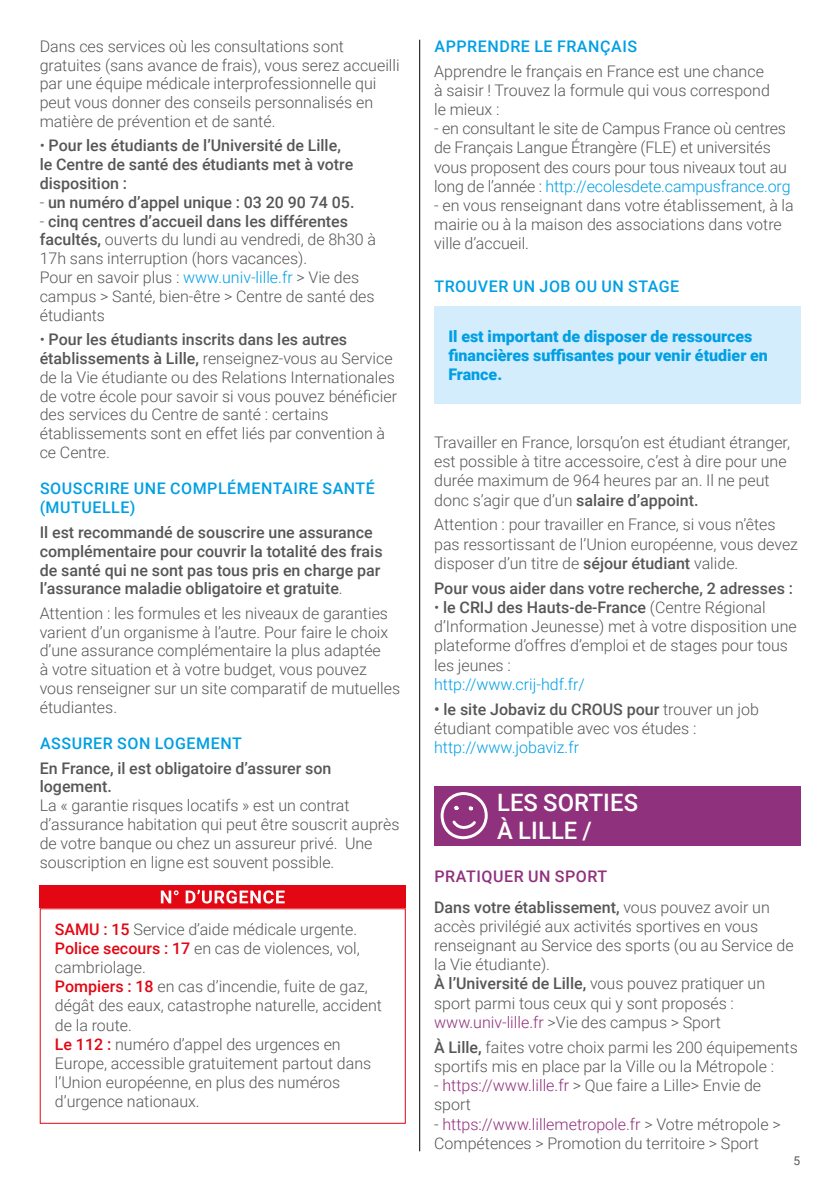
<style>
.page{position:relative;width:840px;height:1191px;background:#fff}
.page>*{position:absolute;margin:0;border:0;box-sizing:border-box;transform-origin:0 0}
.t1{font:500 24px/28px "Roboto";letter-spacing:.005em;color:#fff}
.t2{font:300 16px/19.2px "Roboto";color:#575756}
.t3{font:500 16px/18.8px "Roboto";color:#575756}
.t4{font:500 16px/19.2px "Roboto";letter-spacing:.035em;color:#009fe3}
.t5{font:900 16px/19.2px "Roboto";color:#009fe3}
.t6{font:300 16px "Roboto";color:#009fe3}
.t7{font:12px "Roboto";color:#575756}
.s1{font-weight:300}
.s2{font-weight:500}
.s3{color:#009fe3}
.s4{font-weight:500;color:#e30613}
.s5{color:#90317d}
</style>
<div class="page">
<div style="left:40px;top:885px;width:365px;height:23px;background:#e30613"></div>
<svg style="left:161px;top:890px;width:17px;height:13px"></svg>
<svg style="left:185px;top:890px;width:99px;height:13px"></svg>
<div style="left:434px;top:306px;width:365px;height:98px;background:#d4edfc"></div>
<div style="left:434px;top:786px;width:365px;height:59px;background:#90317d"></div>
<svg style="left:440px;top:792px;width:48px;height:48px"></svg>
<hr style="left:419px;top:40px;width:1px;height:1111px;background:#000">
<p class="t2" style="left:40px;top:36px;width:361px">Dans ces services où les consultations sont gratuites (sans avance de frais), vous serez accueilli par une équipe médicale interprofessionnelle qui peut vous donner des conseils personnalisés en matière de prévention et de santé.</p>
<p class="t3" style="left:40px;top:136px;width:315px"><span class="s1">•</span> Pour les étudiants de l’Université de Lille, le Centre de santé des étudiants met à votre disposition :</p>
<p class="t3" style="left:40px;top:192px;width:316px"><span class="s1">-</span> un numéro d’appel unique : 03 20 90 74 05.</p>
<p class="t2" style="left:40px;top:211px;width:338px">- <span class="s2">cinq centres d’accueil dans les différentes facultés,</span> ouverts du lundi au vendredi, de 8h30 à 17h sans interruption (hors vacances).<br>Pour en savoir plus : <span class="s3">www.univ-lille.fr</span> &gt; Vie des campus &gt; Santé, bien-être &gt; Centre de santé des étudiants</p>
<p class="t2" style="left:40px;top:329px;width:358px">• <span class="s2">Pour les étudiants inscrits dans les autres établissements à Lille,</span> renseignez-vous au Service de la Vie étudiante ou des Relations Internationales de votre école pour savoir si vous pouvez bénéficier des services du Centre de santé : certains établissements sont en effet liés par convention à ce Centre.</p>
<p class="t4" style="left:40px;top:478px;width:336px">SOUSCRIRE UNE COMPLÉMENTAIRE SANTÉ (MUTUELLE)</p>
<p class="t3" style="left:40px;top:522px;width:344px">Il est recommandé de souscrire une assurance complémentaire pour couvrir la totalité des frais de santé qui ne sont pas tous pris en charge par l’assurance maladie obligatoire et gratuite<span class="s1">.</span></p>
<p class="t2" style="left:40px;top:603px;width:362px">Attention : les formules et les niveaux de garanties varient d’un organisme à l’autre. Pour faire le choix d’une assurance complémentaire la plus adaptée<br>à votre situation et à votre budget, vous pouvez vous renseigner sur un site comparatif de mutuelles étudiantes.</p>
<p class="t4" style="left:40px;top:733px;width:203px">ASSURER SON LOGEMENT</p>
<p class="t3" style="left:40px;top:758px;width:293px">En France, il est obligatoire d’assurer son logement.</p>
<p class="t2" style="left:40px;top:795px;width:361px">La « garantie risques locatifs » est un contrat d’assurance habitation qui peut être souscrit auprès de votre banque ou chez un assureur privé. Une souscription en ligne est souvent possible.</p>
<p class="t2" style="left:55px;top:918px;width:328px"><span class="s4">SAMU : 15</span> Service d’aide médicale urgente.<br><span class="s4">Police secours : 17</span> en cas de violences, vol, cambriolage.<br><span class="s4">Pompiers : 18</span> en cas d’incendie, fuite de gaz, dégât des eaux, catastrophe naturelle, accident de la route.<br><span class="s4">Le 112 :</span> numéro d’appel des urgences en Europe, accessible gratuitement partout dans l’Union européenne, en plus des numéros d’urgence nationaux.</p>
<p class="t4" style="left:434px;top:36px;width:204px">APPRENDRE LE FRANÇAIS</p>
<p class="t2" style="left:434px;top:61px;width:337px">Apprendre le français en France est une chance à saisir ! Trouvez la formule qui vous correspond le mieux :</p>
<p class="t2" style="left:434px;top:118px;width:357px">- en consultant le site de Campus France où centres de Français Langue Étrangère (FLE) et universités vous proposent des cours pour tous niveaux tout au long de l’année : <span class="s3">http://ecolesdete.campusfrance.org</span></p>
<p class="t2" style="left:434px;top:195px;width:361px">- en vous renseignant dans votre établissement, à la mairie ou à la maison des associations dans votre ville d’accueil.</p>
<p class="t4" style="left:434px;top:276px;width:246px">TROUVER UN JOB OU UN STAGE</p>
<p class="t5" style="left:448px;top:326px;width:321px">Il est important de disposer de ressources financières suffisantes pour venir étudier en<br>France.</p>
<p class="t2" style="left:434px;top:432px;width:357px">Travailler en France, lorsqu’on est étudiant étranger, est possible à titre accessoire, c’est à dire pour une durée maximum de 964 heures par an. Il ne peut donc s’agir que d’un <span class="s2">salaire d’appoint.</span></p>
<p class="t2" style="left:434px;top:514px;width:365px">Attention : pour travailler en France, si vous n’êtes pas ressortissant de l’Union européenne, vous devez disposer d’un titre de <span class="s2">séjour étudiant</span> valide.</p>
<p class="t3" style="left:434px;top:578px;width:360px">Pour vous aider dans votre recherche, 2 adresses :</p>
<p class="t2" style="left:434px;top:597px;width:364px">• <span class="s2">le CRIJ des Hauts-de-France</span> (Centre Régional d’Information Jeunesse) met à votre disposition une plateforme d’offres d’emploi et de stages pour tous les jeunes :</p>
<p class="t6" style="left:434px;top:673px;width:152px">http://www.crij-hdf.fr/</p>
<p class="t2" style="left:434px;top:698px;width:326px"><span class="s2">• le site Jobaviz du CROUS pour</span> trouver un job étudiant compatible avec vos études :</p>
<p class="t6" style="left:434px;top:736px;width:146px">http://www.jobaviz.fr</p>
<h1 class="t1" style="left:496px;top:787px;width:142px">LES SORTIES<br>À LILLE /</h1>
<p class="t3" style="left:434px;top:860px;width:337px;line-height:30.6px"><span class="s5">PRATIQUER UN SPORT<br></span>Dans votre établissement, <span class="s1">vous pouvez avoir un</span></p>
<p class="t2" style="left:434px;top:916px;width:361px">accès privilégié aux activités sportives en vous renseignant au Service des sports (ou au Service de la Vie étudiante).<br><span class="s2">À l’Université de Lille,</span> vous pouvez pratiquer un sport parmi tous ceux qui y sont proposés : <span class="s5">www.univ-lille.fr</span> &gt;Vie des campus &gt; Sport</p>
<p class="t2" style="left:434px;top:1036px;width:365px"><span class="s2">À Lille,</span> faites votre choix parmi les 200 équipements sportifs mis en place par la Ville ou la Métropole :</p>
<p class="t2" style="left:434px;top:1075px;width:328px">- <span class="s5">https://www.lille.fr</span> &gt; Que faire a Lille&gt; Envie de sport</p>
<p class="t2" style="left:434px;top:1113px;width:348px">- <span class="s5">https://www.lillemetropole.fr</span> &gt; Votre métropole &gt;<br>Compétences &gt; Promotion du territoire &gt; Sport</p>
<p class="t7" style="left:793px;top:1152px;width:8px">5</p>
</div>
